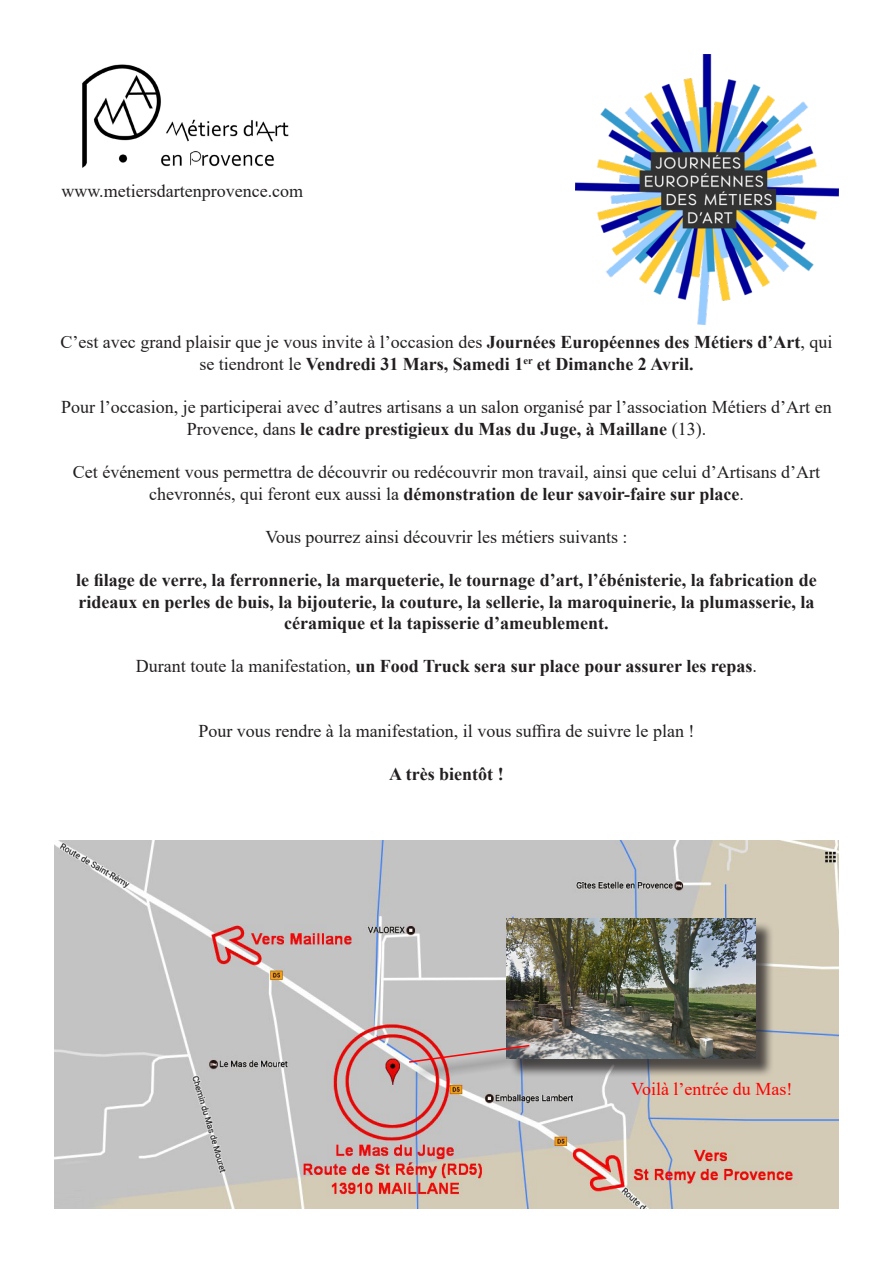
<style>
.page{position:relative;width:893px;height:1263px;background:#fff}
.page>*{position:absolute;margin:0;border:0;box-sizing:border-box;transform-origin:0 0}
.t1{font:18px/21.6px "Times New Roman";color:#231f20;text-align:center}
.t2{font:700 18px/21.6px "Times New Roman";color:#231f20;text-align:center}
.t3{font:18px "Times New Roman";color:#f00}
.s1{font-weight:400}
.s2{font-weight:700}
</style>
<div class="page">
<img style="left:575px;top:54px;width:264px;height:270px">
<img style="left:82px;top:64px;width:207px;height:104px">
<img style="left:54px;top:841px;width:785px;height:368px">
<div style="left:509px;top:921px;width:265px;height:156px;background:#231f20;opacity:.75"></div>
<img style="left:507px;top:918px;width:249px;height:141px">
<svg style="left:411px;top:1047px;width:135px;height:33px"></svg>
<svg style="left:407px;top:1044px;width:124px;height:20px"></svg>
<p class="t1" style="left:61px;top:179px;width:243px">www.metiersdartenprovence.com</p>
<p class="t2" style="left:60px;top:331px;width:773px"><span class="s1">C’est avec grand plaisir que je vous invite à l’occasion des</span> Journées Européennes des Métiers d’Art<span class="s1">, qui se tiendront le</span> Vendredi 31 Mars, Samedi 1<sup>er</sup> et Dimanche 2 Avril.</p>
<p class="t1" style="left:61px;top:396px;width:772px">Pour l’occasion, je participerai avec d’autres artisans a un salon organisé par l’association Métiers d’Art en<br>Provence, dans <span class="s2">le cadre prestigieux du Mas du Juge, à Maillane</span> (13).</p>
<p class="t1" style="left:73px;top:461px;width:749px">Cet événement vous permettra de découvrir ou redécouvrir mon travail, ainsi que celui d’Artisans d’Art chevronnés, qui feront eux aussi la <span class="s2">démonstration de leur savoir-faire sur place</span>.</p>
<p class="t1" style="left:265px;top:525px;width:364px">Vous pourrez ainsi découvrir les métiers suivants :</p>
<p class="t2" style="left:76px;top:569px;width:742px">le filage de verre, la ferronnerie, la marqueterie, le tournage d’art, l’ébénisterie, la fabrication de rideaux en perles de buis, la bijouterie, la couture, la sellerie, la maroquinerie, la plumasserie, la céramique et la tapisserie d’ameublement.</p>
<p class="t2" style="left:136px;top:655px;width:623px"><span class="s1">Durant toute la manifestation,</span> un Food Truck sera sur place pour assurer les repas<span class="s1">.</span></p>
<p class="t1" style="left:198px;top:720px;width:498px">Pour vous rendre à la manifestation, il vous suffira de suivre le plan !</p>
<p class="t2" style="left:389px;top:763px;width:116px">A très bientôt !</p>
<p class="t3" style="left:631px;top:1076px;width:163px">Voilà l’entrée du Mas!</p>
</div>
